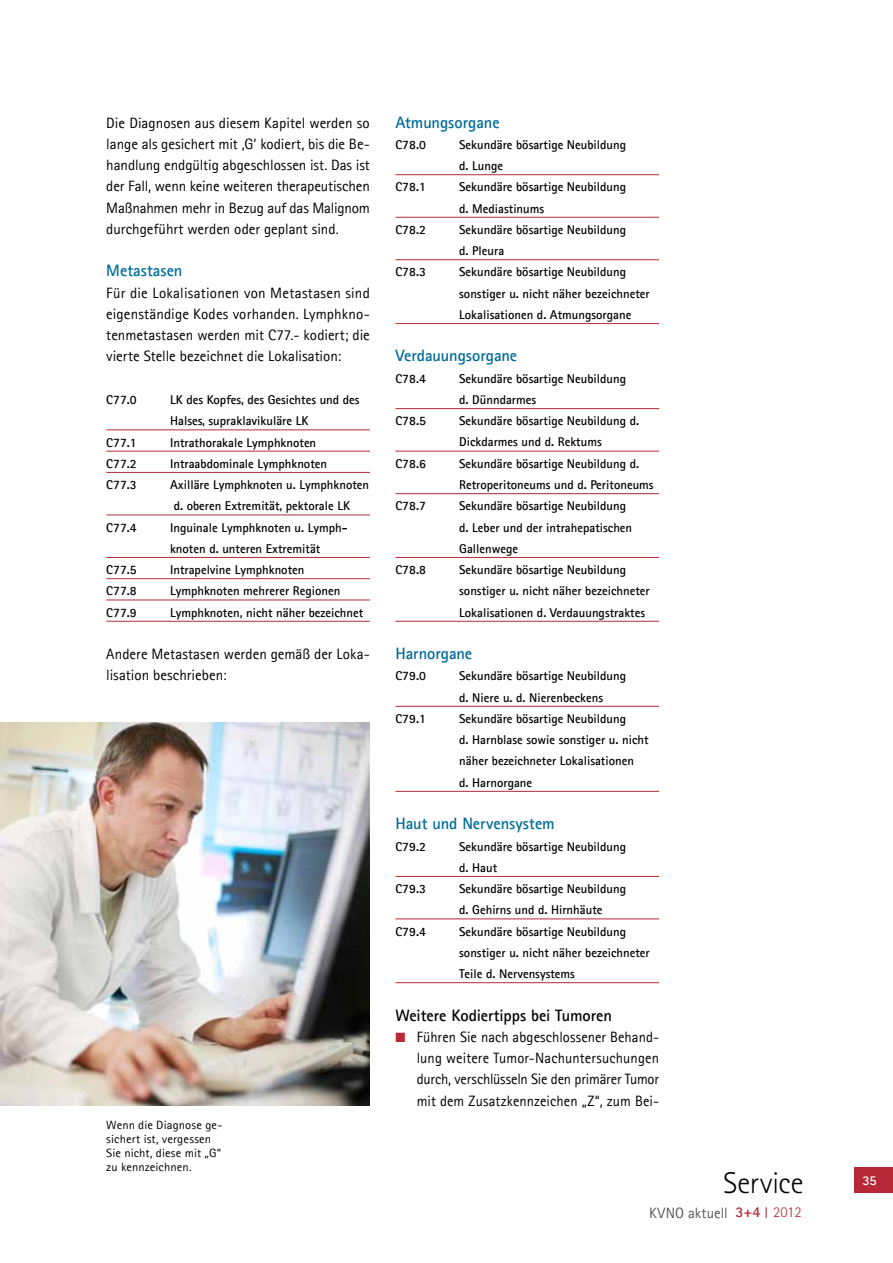
<style>
.page{position:relative;width:893px;height:1263px;background:#fff}
.page>*{position:absolute;margin:0;border:0;box-sizing:border-box;transform-origin:0 0}
.t1{font:300 30px "Agfa Rotis Sans Serif";color:#000}
.t2{font:700 16.5px "Agfa Rotis Sans Serif";letter-spacing:-.005em;color:#006b97}
.t3{font:700 16.5px "Agfa Rotis Sans Serif";letter-spacing:-.01em;color:#000}
.t4{font:15px/21.3px "Agfa Rotis Sans Serif";color:#000;text-align:justify}
.t5{font:15px "Agfa Rotis Sans Serif";letter-spacing:.005em;color:#58595b}
.t6{font:300 15px "Agfa Rotis Sans Serif";color:#b82937}
.t7{font:700 13.5px "Agfa Rotis Sans Serif";color:#fff}
.t8{font:700 12.75px/21.3px "Agfa Rotis Sans Serif";color:#000}
.t9{font:12px/14.1px "Agfa Rotis Sans Serif";letter-spacing:.005em;color:#000;scale:1.05 1}
.s1{color:#b82937}
.s2{font-weight:700}
.s3{font-weight:700;font-size:10.5px}
</style>
<div class="page">
<div style="left:855px;top:1167px;width:38px;height:26px;background:#b82937"></div>
<hr style="left:106px;top:429px;width:264px;height:1px;background:#b82937">
<hr style="left:106px;top:451px;width:264px;height:1px;background:#b82937">
<hr style="left:106px;top:472px;width:264px;height:1px;background:#b82937">
<hr style="left:106px;top:514px;width:264px;height:1px;background:#b82937">
<hr style="left:106px;top:557px;width:264px;height:1px;background:#b82937">
<hr style="left:106px;top:578px;width:264px;height:1px;background:#b82937">
<hr style="left:106px;top:600px;width:264px;height:1px;background:#b82937">
<hr style="left:106px;top:621px;width:264px;height:1px;background:#b82937">
<hr style="left:395px;top:174px;width:264px;height:1px;background:#b82937">
<hr style="left:395px;top:217px;width:264px;height:1px;background:#b82937">
<hr style="left:395px;top:259px;width:264px;height:1px;background:#b82937">
<hr style="left:395px;top:323px;width:264px;height:1px;background:#b82937">
<hr style="left:395px;top:408px;width:264px;height:1px;background:#b82937">
<hr style="left:395px;top:451px;width:264px;height:1px;background:#b82937">
<hr style="left:395px;top:493px;width:264px;height:1px;background:#b82937">
<hr style="left:395px;top:557px;width:264px;height:1px;background:#b82937">
<hr style="left:395px;top:621px;width:264px;height:1px;background:#b82937">
<hr style="left:395px;top:706px;width:264px;height:1px;background:#b82937">
<hr style="left:395px;top:791px;width:264px;height:1px;background:#b82937">
<hr style="left:395px;top:876px;width:264px;height:1px;background:#b82937">
<hr style="left:395px;top:918px;width:264px;height:1px;background:#b82937">
<hr style="left:395px;top:982px;width:264px;height:1px;background:#b82937">
<img style="left:0;top:723px;width:370px;height:383px">
<p class="t4" style="left:106px;top:112px;width:265px">Die Diagnosen aus diesem Kapitel werden so lange als gesichert mit ‚G’ kodiert, bis die Be&shy;handlung endgültig abgeschlossen ist. Das ist der Fall, wenn keine weiteren therapeutischen Maßnahmen mehr in Bezug auf das Malignom durchgeführt werden oder geplant sind.</p>
<p class="t2" style="left:106px;top:260px;width:78px">Metastasen</p>
<p class="t4" style="left:106px;top:282px;width:265px">Für die Lokalisationen von Metastasen sind eigenständige Kodes vorhanden. Lymphkno&shy;tenmetastasen werden mit C77.- kodiert; die vierte Stelle bezeichnet die Lokalisation:</p>
<p class="t8" style="left:106px;top:389px;width:32px">C77.0</p>
<p class="t8" style="left:170px;top:389px;width:191px">LK des Kopfes, des Gesichtes und des<br>Halses, supraklavikuläre LK</p>
<p class="t8" style="left:106px;top:431px;width:32px">C77.1</p>
<p class="t8" style="left:170px;top:431px;width:148px">Intrathorakale Lymphknoten</p>
<p class="t8" style="left:106px;top:452px;width:32px">C77.2</p>
<p class="t8" style="left:170px;top:452px;width:159px">Intraabdominale Lymphknoten</p>
<p class="t8" style="left:106px;top:474px;width:32px">C77.3</p>
<p class="t8" style="left:170px;top:474px;width:201px">Axilläre Lymphknoten u. Lymphknoten d. oberen Extremität, pektorale LK</p>
<p class="t8" style="left:106px;top:516px;width:32px">C77.4</p>
<p class="t8" style="left:170px;top:516px;width:179px">Inguinale Lymphknoten u. Lymph&shy;knoten d. unteren Extremität</p>
<p class="t8" style="left:106px;top:559px;width:32px">C77.5</p>
<p class="t8" style="left:170px;top:559px;width:136px">Intrapelvine Lymphknoten</p>
<p class="t8" style="left:106px;top:580px;width:32px">C77.8</p>
<p class="t8" style="left:170px;top:580px;width:172px">Lymphknoten mehrerer Regionen</p>
<p class="t8" style="left:106px;top:601px;width:32px">C77.9</p>
<p class="t8" style="left:170px;top:601px;width:195px">Lymphknoten, nicht näher bezeichnet</p>
<p class="t4" style="left:106px;top:643px;width:265px">Andere Metastasen werden gemäß der Loka&shy;lisation beschrieben:</p>
<p class="t9" style="left:106px;top:1118px;width:112px">Wenn die Diagnose ge&shy;sichert ist, vergessen<br>Sie nicht, diese mit „G“ zu kennzeichnen.</p>
<p class="t2" style="left:395px;top:112px;width:106px">Atmungsorgane</p>
<p class="t8" style="left:395px;top:134px;width:32px">C78.0</p>
<p class="t8" style="left:459px;top:134px;width:168px">Sekundäre bösartige Neubildung d. Lunge</p>
<p class="t8" style="left:395px;top:176px;width:32px">C78.1</p>
<p class="t8" style="left:459px;top:176px;width:168px">Sekundäre bösartige Neubildung d. Mediastinums</p>
<p class="t8" style="left:395px;top:219px;width:32px">C78.2</p>
<p class="t8" style="left:459px;top:219px;width:168px">Sekundäre bösartige Neubildung d. Pleura</p>
<p class="t8" style="left:395px;top:261px;width:32px">C78.3</p>
<p class="t8" style="left:459px;top:261px;width:192px">Sekundäre bösartige Neubildung sonstiger u. nicht näher bezeichneter<br>Lokalisationen d. Atmungsorgane</p>
<p class="t2" style="left:395px;top:345px;width:123px">Verdauungsorgane</p>
<p class="t8" style="left:395px;top:367px;width:32px">C78.4</p>
<p class="t8" style="left:459px;top:367px;width:168px">Sekundäre bösartige Neubildung d. Dünndarmes</p>
<p class="t8" style="left:395px;top:410px;width:32px">C78.5</p>
<p class="t8" style="left:459px;top:410px;width:182px">Sekundäre bösartige Neubildung d.<br>Dickdarmes und d. Rektums</p>
<p class="t8" style="left:395px;top:452px;width:32px">C78.6</p>
<p class="t8" style="left:459px;top:452px;width:196px">Sekundäre bösartige Neubildung d.<br>Retroperitoneums und d. Peritoneums</p>
<p class="t8" style="left:395px;top:495px;width:32px">C78.7</p>
<p class="t8" style="left:459px;top:495px;width:174px">Sekundäre bösartige Neubildung d. Leber und der intrahepatischen<br>Gallenwege</p>
<p class="t8" style="left:395px;top:559px;width:32px">C78.8</p>
<p class="t8" style="left:459px;top:559px;width:192px">Sekundäre bösartige Neubildung sonstiger u. nicht näher bezeichneter<br>Lokalisationen d. Verdauungstraktes</p>
<p class="t2" style="left:395px;top:643px;width:78px">Harnorgane</p>
<p class="t8" style="left:395px;top:665px;width:32px">C79.0</p>
<p class="t8" style="left:459px;top:665px;width:168px">Sekundäre bösartige Neubildung d. Niere u. d. Nierenbeckens</p>
<p class="t8" style="left:395px;top:708px;width:32px">C79.1</p>
<p class="t8" style="left:459px;top:708px;width:191px">Sekundäre bösartige Neubildung<br>d. Harnblase sowie sonstiger u. nicht näher bezeichneter Lokalisationen<br>d. Harnorgane</p>
<p class="t2" style="left:395px;top:813px;width:161px">Haut und Nervensystem</p>
<p class="t8" style="left:395px;top:835px;width:32px">C79.2</p>
<p class="t8" style="left:459px;top:835px;width:168px">Sekundäre bösartige Neubildung d. Haut</p>
<p class="t8" style="left:395px;top:878px;width:32px">C79.3</p>
<p class="t8" style="left:459px;top:878px;width:168px">Sekundäre bösartige Neubildung d. Gehirns und d. Hirnhäute</p>
<p class="t8" style="left:395px;top:920px;width:32px">C79.4</p>
<p class="t8" style="left:459px;top:920px;width:192px">Sekundäre bösartige Neubildung sonstiger u. nicht näher bezeichneter<br>Teile d. Nervensystems</p>
<p class="t3" style="left:395px;top:1004px;width:218px">Weitere Kodiertipps bei Tumoren</p>
<p class="t4" style="left:417px;top:1026px;width:244px;text-indent:-21px"><span class="s1">■</span> Führen Sie nach abgeschlossener Behand&shy;lung weitere Tumor-Nachuntersuchungen durch, verschlüsseln Sie den primärer Tumor mit dem Zusatzkennzeichen „Z“, zum Bei-</p>
<h1 class="t1" style="left:723px;top:1165px;width:82px">Service</h1>
<p class="t6" style="left:735px;top:1203px;width:68px"><span class="s2">3+4</span> <span class="s3">|</span> 2012</p>
<p class="t5" style="left:649px;top:1204px;width:80px">KVNO aktuell</p>
<p class="t7" style="left:862px;top:1171px;width:16px">35</p>
</div>
